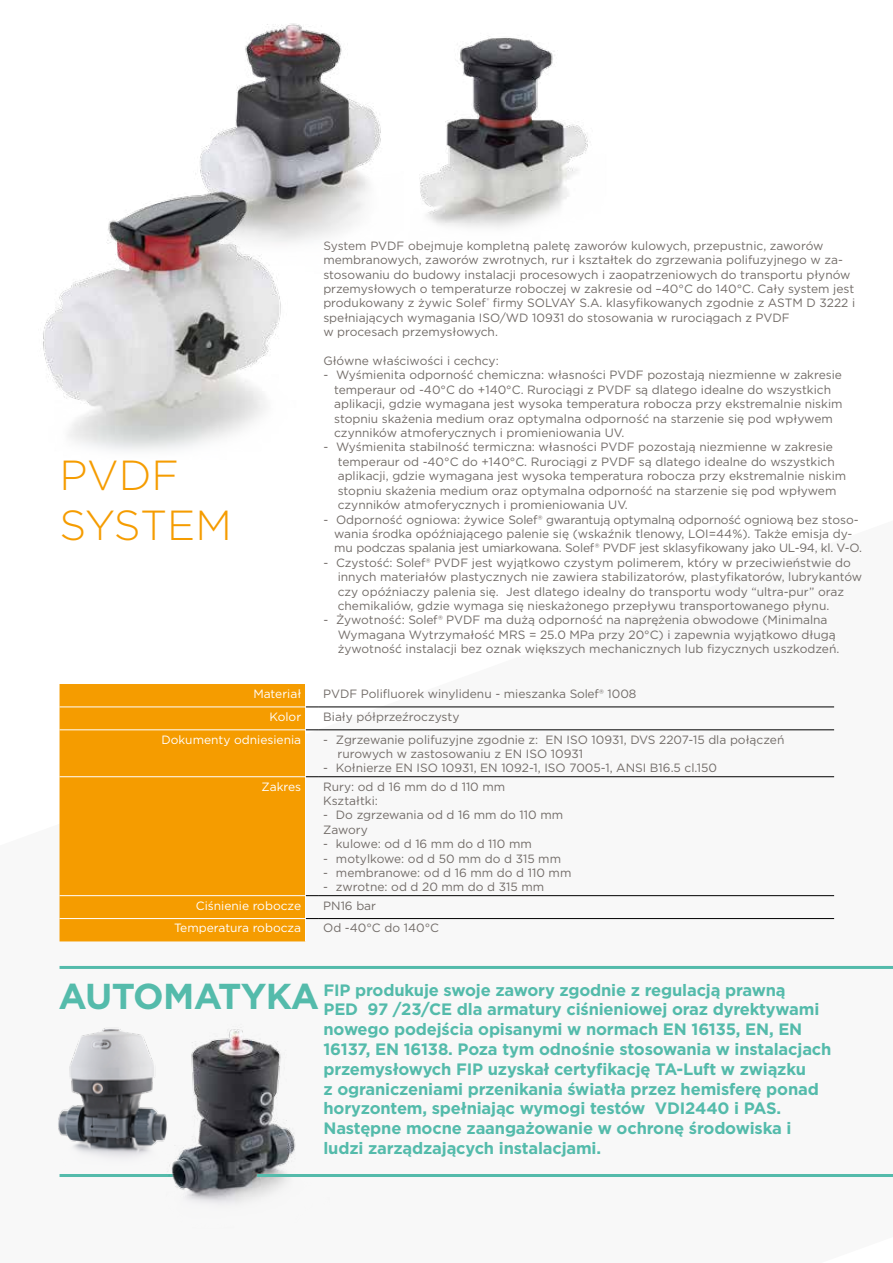
<style>
.page{position:relative;width:893px;height:1263px;background:#fff}
.page>*{position:absolute;margin:0;border:0;box-sizing:border-box;transform-origin:0 0}
.t1{font:300 42px/50.4px "Gotham";letter-spacing:-.005em;color:#f59c00}
.t2{font:700 16.5px/19.8px "Gotham";letter-spacing:-.01em;color:#54bbab}
.t3{font:12px/14.4px "Gotham";color:#726c68}
.t4{font:12px/14.4px "Gotham";letter-spacing:-.02em;color:#726c68}
.t5{font:12px "Gotham";color:#fff}
.s1{font-size:36px}
</style>
<div class="page">
<svg style="left:59px;top:684px;width:834px;height:285px"></svg>
<div style="left:60px;top:684px;width:245px;height:257px;background:#f59c00"></div>
<hr style="left:319px;top:707px;width:515px;height:1px;background:#000">
<hr style="left:319px;top:729px;width:515px;height:1px;background:#000">
<svg style="left:306px;top:776px;width:13px;height:1px"></svg>
<hr style="left:319px;top:776px;width:515px;height:1px;background:#000">
<hr style="left:319px;top:895px;width:515px;height:1px;background:#000">
<hr style="left:319px;top:918px;width:515px;height:1px;background:#000">
<hr style="left:60px;top:707px;width:246px;height:1px;background:#fff">
<svg style="left:305px;top:684px;width:14px;height:46px"></svg>
<hr style="left:60px;top:729px;width:246px;height:1px;background:#fff">
<hr style="left:305px;top:730px;width:1px;height:46px;background:#fff">
<hr style="left:60px;top:776px;width:246px;height:1px;background:#fff">
<hr style="left:305px;top:777px;width:1px;height:118px;background:#fff">
<hr style="left:60px;top:895px;width:246px;height:1px;background:#fff">
<hr style="left:60px;top:918px;width:246px;height:1px;background:#fff">
<svg style="left:305px;top:895px;width:14px;height:46px"></svg>
<hr style="left:60px;top:966px;width:833px;height:3px;background:#54bbab">
<img style="left:419px;top:36px;width:169px;height:192px">
<img style="left:204px;top:23px;width:177px;height:217px">
<img style="left:43px;top:150px;width:271px;height:300px">
<img style="left:170px;top:1024px;width:126px;height:184px">
<img style="left:58px;top:1024px;width:134px;height:154px">
<hr style="left:257px;top:1174px;width:636px;height:3px;background:#54bbab">
<h1 class="t1" style="left:60px;top:449px;width:174px">PVDF<br>SYSTEM</h1>
<p class="t3" style="left:323px;top:238px;width:533px">System PVDF obejmuje kompletną paletę zaworów kulowych, przepustnic, zaworów membranowych, zaworów zwrotnych, rur i kształtek do zgrzewania polifuzyjnego w za&shy;stosowaniu do budowy instalacji procesowych i zaopatrzeniowych do transportu płynów przemysłowych o temperaturze roboczej w zakresie od –40°C do 140°C. Cały system jest produkowany z żywic Solef<sup>®</sup> firmy SOLVAY S.A. klasyfikowanych zgodnie z ASTM D 3222 i spełniających wymagania ISO/WD 10931 do stosowania w rurociągach z PVDF<br>w procesach przemysłowych.</p>
<p class="t3" style="left:323px;top:353px;width:177px">Główne właściwości i cechcy:</p>
<p class="t3" style="left:334px;top:368px;width:510px;text-indent:-11px">- Wyśmienita odporność chemiczna: własności PVDF pozostają niezmienne w zakresie temperaur od -40°C do +140°C. Rurociągi z PVDF są dlatego idealne do wszystkich aplikacji, gdzie wymagana jest wysoka temperatura robocza przy ekstremalnie niskim stopniu skażenia medium oraz optymalna odporność na starzenie się pod wpływem czynników atmoferycznych i promieniowania UV.</p>
<p class="t3" style="left:338px;top:440px;width:510px;text-indent:-14px">- Wyśmienita stabilność termiczna: własności PVDF pozostają niezmienne w zakresie temperaur od -40°C do +140°C. Rurociągi z PVDF są dlatego idealne do wszystkich aplikacji, gdzie wymagana jest wysoka temperatura robocza przy ekstremalnie niskim stopniu skażenia medium oraz optymalna odporność na starzenie się pod wpływem czynników atmoferycznych i promieniowania UV.</p>
<p class="t4" style="left:334px;top:512px;width:529px;text-indent:-11px">- Odporność ogniowa: żywice Solef® gwarantują optymalną odporność ogniową bez stoso&shy;wania środka opóźniającego palenie się (wskaźnik tlenowy, LOI=44%). Także emisja dy&shy;mu podczas spalania jest umiarkowana. Solef® PVDF jest sklasyfikowany jako UL-94, kl. V-O.</p>
<p class="t3" style="left:338px;top:555px;width:526px;text-indent:-14px">- Czystość: Solef® PVDF jest wyjątkowo czystym polimerem, który w przeciwieństwie do innych materiałów plastycznych nie zawiera stabilizatorów, plastyfikatorów, lubrykantów czy opóźniaczy palenia się. Jest dlatego idealny do transportu wody “ultra-pur” oraz chemikaliów, gdzie wymaga się nieskażonego przepływu transportowanego płynu.</p>
<p class="t3" style="left:338px;top:613px;width:503px;text-indent:-14px">- Żywotność: Solef® PVDF ma dużą odporność na naprężenia obwodowe (Minimalna<br>Wymagana Wytrzymałość MRS = 25.0 MPa przy 20°C) i zapewnia wyjątkowo długą żywotność instalacji bez oznak większych mechanicznych lub fizycznych uszkodzeń.</p>
<p class="t5" style="left:253px;top:686px;width:49px">Materiał</p>
<p class="t3" style="left:323px;top:686px;width:315px">PVDF Polifluorek winylidenu - mieszanka Solef® 1008</p>
<p class="t5" style="left:269px;top:709px;width:33px">Kolor</p>
<p class="t3" style="left:323px;top:709px;width:138px">Biały półprzeźroczysty</p>
<p class="t5" style="left:161px;top:732px;width:141px">Dokumenty odniesienia</p>
<p class="t3" style="left:338px;top:732px;width:448px;text-indent:-14px">- Zgrzewanie polifuzyjne zgodnie z: EN ISO 10931, DVS 2207-15 dla połączeń rurowych w zastosowaniu z EN ISO 10931</p>
<p class="t3" style="left:323px;top:761px;width:395px">- Kołnierze EN ISO 10931, EN 1092-1, ISO 7005-1, ANSI B16.5 cl.150</p>
<p class="t5" style="left:261px;top:779px;width:41px">Zakres</p>
<p class="t3" style="left:323px;top:779px;width:184px">Rury: od d 16 mm do d 110 mm<br>Kształtki:</p>
<p class="t3" style="left:323px;top:808px;width:242px">- Do zgrzewania od d 16 mm do 110 mm<br>Zawory</p>
<p class="t3" style="left:323px;top:836px;width:210px">- kulowe: od d 16 mm do d 110 mm</p>
<p class="t3" style="left:323px;top:851px;width:239px">- motylkowe: od d 50 mm do d 315 mm</p>
<p class="t3" style="left:323px;top:865px;width:250px">- membranowe: od d 16 mm do d 110 mm</p>
<p class="t3" style="left:323px;top:880px;width:223px">- zwrotne: od d 20 mm do d 315 mm</p>
<p class="t5" style="left:196px;top:897px;width:107px">Ciśnienie robocze</p>
<p class="t3" style="left:323px;top:898px;width:54px">PN16 bar</p>
<p class="t5" style="left:174px;top:920px;width:129px">Temperatura robocza</p>
<p class="t3" style="left:323px;top:921px;width:117px">Od -40°C do 140°C</p>
<p class="t2" style="left:323px;top:980px;width:509px;text-indent:-265px"><span class="s1">AUTOMATYKA</span> FIP produkuje swoje zawory zgodnie z regulacją prawną<br>PED 97 /23/CE dla armatury ciśnieniowej oraz dyrektywami nowego podejścia opisanymi w normach EN 16135, EN, EN 16137, EN 16138. Poza tym odnośnie stosowania w instalacjach przemysłowych FIP uzyskał certyfikację TA-Luft w związku<br>z ograniczeniami przenikania światła przez hemisferę ponad horyzontem, spełniając wymogi testów VDI2440 i PAS.<br>Następne mocne zaangażowanie w ochronę środowiska i ludzi zarządzających instalacjami.</p>
</div>
